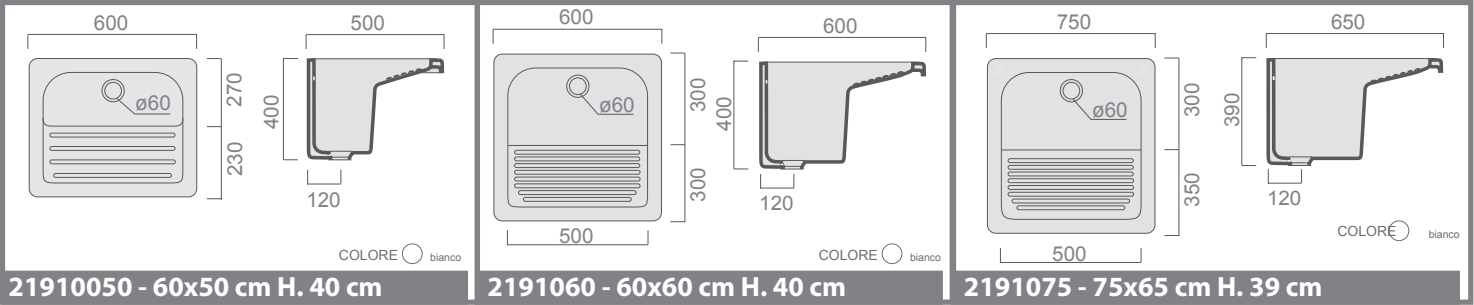
<style>
.page{position:relative;width:1474px;height:305px;background:#fff}
.page>*{position:absolute;margin:0;border:0;box-sizing:border-box;transform-origin:0 0}
.t1{font:700 28px "Myriad Pro";color:#fff}
.t2{font:20.65px "Arial";color:#808285}
.t3{font:19.95px "Arial";color:#808285}
.t4{font:14px "Arial";color:#6c6d70}
.t5{font:10.5px "Arial";color:#6c6d70}
</style>
<div class="page">
<svg style="left:28px;top:58px;width:170px;height:140px;background:#d9dadc"></svg>
<svg style="left:305px;top:35px;width:140px;height:126px"></svg>
<hr style="left:311px;top:58px;width:126px;height:1px;background:#57585a">
<svg style="left:308px;top:59px;width:135px;height:101px"></svg>
<svg style="left:196px;top:34px;width:1px;height:15px"></svg>
<svg style="left:28px;top:35px;width:1px;height:14px"></svg>
<hr style="left:28px;top:34px;width:168px;height:1px;background:#57585a">
<svg style="left:444px;top:34px;width:1px;height:15px"></svg>
<svg style="left:306px;top:35px;width:1px;height:14px"></svg>
<hr style="left:306px;top:34px;width:138px;height:1px;background:#57585a">
<svg style="left:283px;top:58px;width:15px;height:1px"></svg>
<svg style="left:284px;top:159px;width:14px;height:1px"></svg>
<hr style="left:283px;top:59px;width:1px;height:101px;background:#57585a">
<svg style="left:207px;top:198px;width:14px;height:1px"></svg>
<svg style="left:207px;top:58px;width:14px;height:1px"></svg>
<hr style="left:221px;top:58px;width:1px;height:141px;background:#57585a">
<svg style="left:207px;top:126px;width:14px;height:1px"></svg>
<svg style="left:307px;top:170px;width:1px;height:15px"></svg>
<svg style="left:340px;top:170px;width:1px;height:14px"></svg>
<hr style="left:308px;top:184px;width:33px;height:1px;background:#57585a">
<svg style="left:42px;top:72px;width:142px;height:111px;background:#d4d5d7"></svg>
<svg style="left:493px;top:53px;width:169px;height:169px;background:#d1d2d4"></svg>
<svg style="left:661px;top:29px;width:1px;height:15px"></svg>
<svg style="left:493px;top:30px;width:1px;height:14px"></svg>
<hr style="left:493px;top:29px;width:168px;height:1px;background:#57585a">
<svg style="left:507px;top:230px;width:1px;height:14px"></svg>
<svg style="left:647px;top:230px;width:1px;height:14px"></svg>
<hr style="left:507px;top:244px;width:141px;height:1px;background:#57585a">
<svg style="left:670px;top:221px;width:15px;height:1px"></svg>
<svg style="left:670px;top:53px;width:14px;height:1px"></svg>
<hr style="left:684px;top:53px;width:1px;height:168px;background:#57585a">
<svg style="left:670px;top:144px;width:14px;height:1px"></svg>
<svg style="left:508px;top:68px;width:139px;height:139px;background:#cecfd1"></svg>
<svg style="left:925px;top:37px;width:1px;height:15px"></svg>
<svg style="left:758px;top:38px;width:1px;height:14px"></svg>
<hr style="left:758px;top:37px;width:167px;height:1px;background:#57585a">
<svg style="left:734px;top:61px;width:14px;height:1px"></svg>
<svg style="left:734px;top:169px;width:14px;height:1px"></svg>
<hr style="left:733px;top:61px;width:1px;height:108px;background:#57585a">
<svg style="left:986px;top:58px;width:169px;height:176px;background:#d5d6d8"></svg>
<svg style="left:1154px;top:33px;width:1px;height:15px"></svg>
<svg style="left:986px;top:34px;width:1px;height:14px"></svg>
<hr style="left:986px;top:33px;width:168px;height:1px;background:#57585a">
<svg style="left:1164px;top:235px;width:15px;height:1px"></svg>
<svg style="left:1164px;top:58px;width:14px;height:1px"></svg>
<hr style="left:1178px;top:58px;width:1px;height:177px;background:#57585a">
<svg style="left:1164px;top:149px;width:14px;height:1px"></svg>
<svg style="left:1000px;top:248px;width:1px;height:14px"></svg>
<svg style="left:1140px;top:248px;width:1px;height:14px"></svg>
<hr style="left:1000px;top:262px;width:141px;height:1px;background:#57585a">
<svg style="left:1001px;top:72px;width:140px;height:147px;background:#cfd0d2"></svg>
<svg style="left:1266px;top:58px;width:178px;height:102px"></svg>
<hr style="left:1270px;top:58px;width:166px;height:1px;background:#57585a">
<svg style="left:1241px;top:57px;width:15px;height:1px"></svg>
<svg style="left:1242px;top:165px;width:14px;height:1px"></svg>
<hr style="left:1241px;top:58px;width:1px;height:108px;background:#57585a">
<svg style="left:1443px;top:33px;width:1px;height:15px"></svg>
<svg style="left:1265px;top:34px;width:1px;height:14px"></svg>
<hr style="left:1266px;top:33px;width:177px;height:1px;background:#57585a">
<svg style="left:1267px;top:59px;width:174px;height:125px"></svg>
<hr style="left:1268px;top:183px;width:33px;height:1px;background:#57585a">
<svg style="left:760px;top:61px;width:164px;height:127px"></svg>
<hr style="left:760px;top:188px;width:34px;height:1px;background:#57585a">
<div style="left:0;top:0;width:480px;height:305px;border:5px solid #808285"></div>
<div style="left:475px;top:0;width:479px;height:305px;border:5px solid #808285"></div>
<div style="left:950px;top:0;width:523px;height:305px;border:5px solid #808285"></div>
<div style="left:2px;top:271px;width:466px;height:34px;background:#808285"></div>
<div style="left:476px;top:271px;width:466px;height:34px;background:#808285"></div>
<div style="left:953px;top:271px;width:506px;height:34px;background:#808285"></div>
<div style="left:402px;top:244px;width:20px;height:20px;border:1px solid #6c6d70;border-radius:50%"></div>
<div style="left:881px;top:244px;width:21px;height:20px;border:1px solid #6c6d70;border-radius:50%"></div>
<div style="left:1388px;top:221px;width:20px;height:20px;border:1px solid #6c6d70;border-radius:50%"></div>
<div style="left:179px;top:65px;width:11px;height:12px;background:#e4e5e7;border-radius:50%"></div>
<div style="left:994px;top:65px;width:11px;height:12px;background:#e4e5e7;border-radius:50%"></div>
<div style="left:1137px;top:65px;width:11px;height:12px;background:#e4e5e7;border-radius:50%"></div>
<p class="t2" style="left:94px;top:9px;width:36px">600</p>
<p class="t2" style="left:350px;top:9px;width:36px">500</p>
<p class="t2" style="left:559px;top:4px;width:36px">600</p>
<p class="t2" style="left:823px;top:12px;width:36px">600</p>
<p class="t2" style="left:1056px;top:8px;width:36px">750</p>
<p class="t2" style="left:1330px;top:8px;width:36px">650</p>
<p class="t2" style="left:135px;top:89px;width:37px">ø60</p>
<p class="t2" style="left:221px;top:107px;width:36px;rotate:-90deg">270</p>
<p class="t2" style="left:221px;top:176px;width:36px;rotate:-90deg">230</p>
<p class="t2" style="left:258px;top:129px;width:36px;rotate:-90deg">400</p>
<p class="t2" style="left:306px;top:186px;width:36px">120</p>
<p class="t2" style="left:599px;top:91px;width:37px">ø60</p>
<p class="t2" style="left:559px;top:222px;width:36px">500</p>
<p class="t2" style="left:684px;top:112px;width:36px;rotate:-90deg">300</p>
<p class="t2" style="left:710px;top:131px;width:36px;rotate:-90deg">400</p>
<p class="t2" style="left:684px;top:202px;width:36px;rotate:-90deg">300</p>
<p class="t2" style="left:1178px;top:117px;width:36px;rotate:-90deg">300</p>
<p class="t2" style="left:1092px;top:96px;width:37px">ø60</p>
<p class="t2" style="left:1218px;top:127px;width:36px;rotate:-90deg">390</p>
<p class="t2" style="left:1178px;top:207px;width:36px;rotate:-90deg">350</p>
<p class="t3" style="left:759px;top:190px;width:36px">120</p>
<p class="t3" style="left:1266px;top:185px;width:36px">120</p>
<p class="t2" style="left:757px;top:195px;width:36px">120</p>
<p class="t4" style="left:339px;top:246px;width:61px">COLORE</p>
<p class="t5" style="left:430px;top:250px;width:32px">bianco</p>
<p class="t4" style="left:818px;top:246px;width:61px">COLORE</p>
<p class="t5" style="left:910px;top:250px;width:32px">bianco</p>
<p class="t2" style="left:1052px;top:240px;width:36px">500</p>
<h1 class="t1" style="left:9px;top:268px;width:375px">21910050 - 60x50 cm H. 40 cm</h1>
<h1 class="t1" style="left:487px;top:268px;width:360px">2191060 - 60x60 cm H. 40 cm</h1>
<h1 class="t1" style="left:963px;top:268px;width:360px">2191075 - 75x65 cm H. 39 cm</h1>
<p class="t4" style="left:1337px;top:222px;width:61px">COLORE</p>
<p class="t5" style="left:1428px;top:227px;width:32px">bianco</p>
</div>
